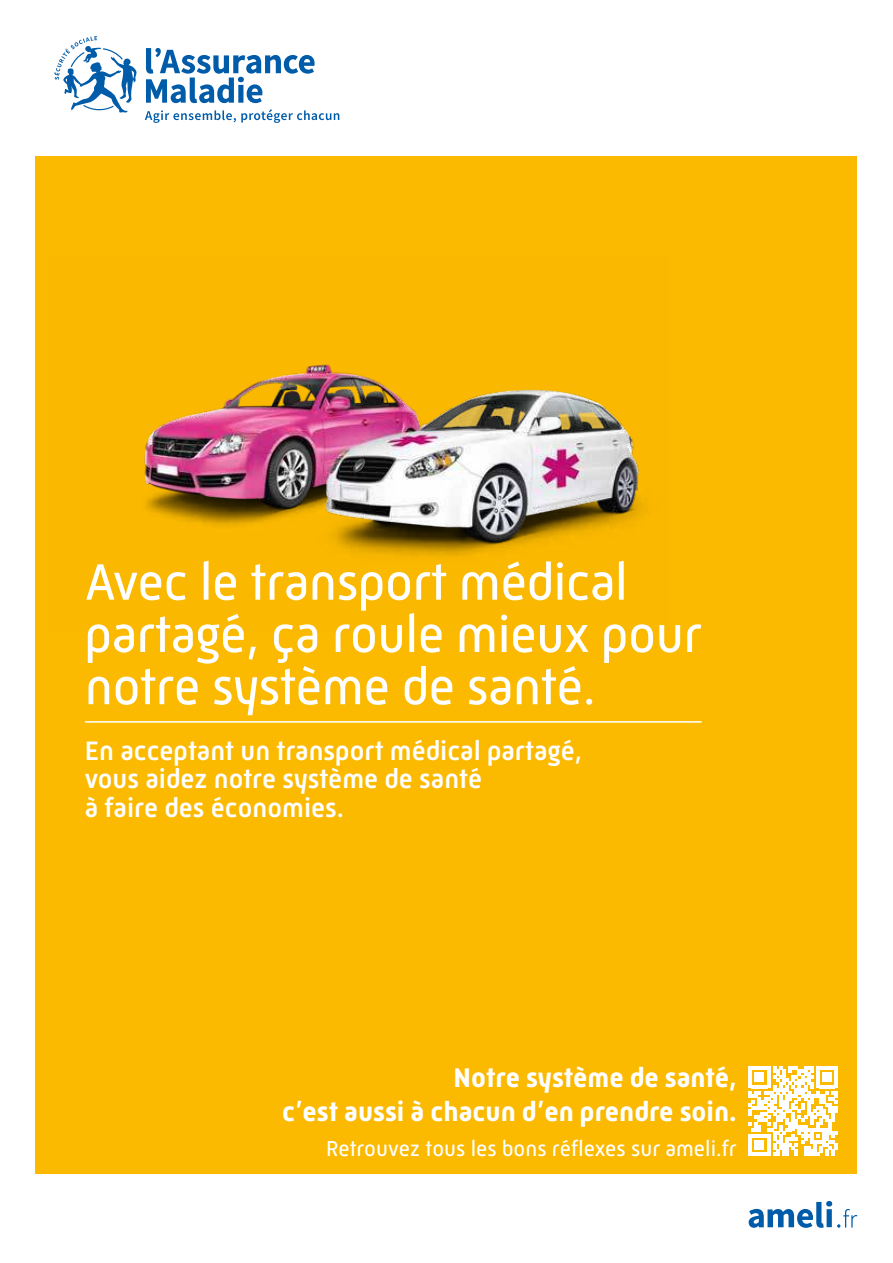
<style>
.page{position:relative;width:893px;height:1263px;background:#fff}
.page>*{position:absolute;margin:0;border:0;box-sizing:border-box;transform-origin:0 0}
.t1{font:52.2px/52.2px "Mic 32 New";letter-spacing:-.01em;color:#fff}
.t2{font:700 27.6px/33.2px "Mic 32 New";color:#fff;text-align:right}
.t3{font:500 27.3px/28px "Mic 32 New";color:#fff}
.t4{font:22.05px "Mic 32 New";color:#fff}
</style>
<div class="page">
<div style="left:36px;top:156px;width:821px;height:1018px;background:#fbb900"></div>
<hr style="left:85px;top:721px;width:616px;height:2px;background:#fff">
<img style="left:144px;top:364px;width:500px;height:192px">
<svg style="left:749px;top:1066px;width:89px;height:90px"></svg>
<svg style="left:146px;top:48px;width:169px;height:55px"></svg>
<svg style="left:145px;top:109px;width:194px;height:14px"></svg>
<svg style="left:54px;top:36px;width:83px;height:77px"></svg>
<svg style="left:749px;top:1201px;width:108px;height:27px"></svg>
<h1 class="t1" style="left:85px;top:559px;width:619px">Avec le transport médical partagé, ça roule mieux pour notre système de santé.</h1>
<p class="t3" style="left:85px;top:739px;width:499px">En acceptant un transport médical partagé, vous aidez notre système de santé<br>à faire des économies.</p>
<p class="t2" style="left:282px;top:1063px;width:456px">Notre système de santé,<br>c’est aussi à chacun d’en prendre soin.</p>
<p class="t4" style="left:326px;top:1139px;width:412px">Retrouvez tous les bons réflexes sur ameli.fr</p>
</div>
